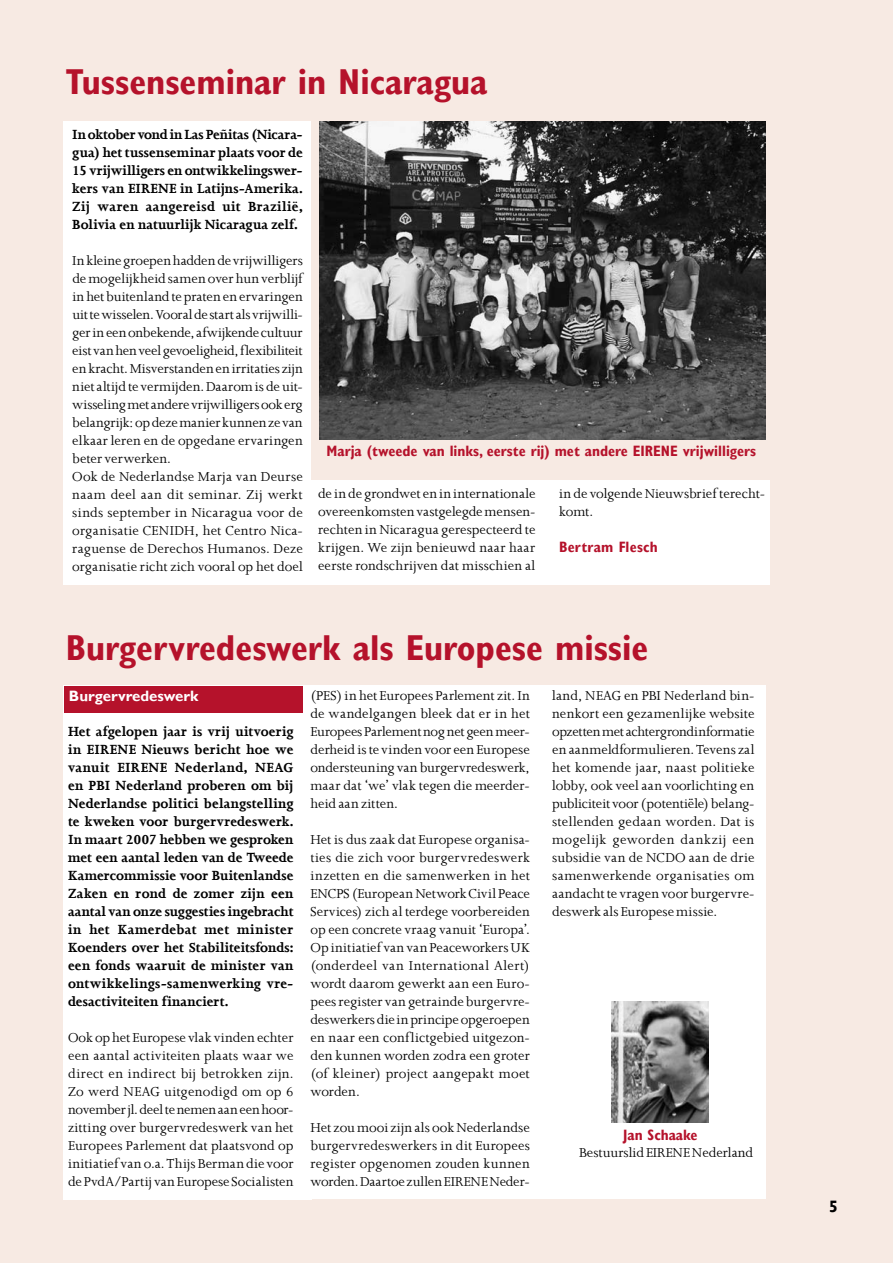
<style>
.page{position:relative;width:893px;height:1263px;background:#f7eae3}
.page>*{position:absolute;margin:0;border:0;box-sizing:border-box;transform-origin:0 0}
.t1{font:700 condensed 36px "Gill Sans";color:#b5122b}
.t2{font:15px/18px "Joanna";letter-spacing:.005em;color:#000;text-align:justify}
.t3{font:700 15px/18px "Joanna";letter-spacing:.015em;color:#000;text-align:justify}
.t4{font:700 condensed 15px "Gill Sans";color:#b5122b}
.t5{font:700 15px "Gill Sans";color:#fff}
</style>
<div class="page">
<div style="left:306px;top:480px;width:241px;height:105px;background:#fff"></div>
<div style="left:64px;top:122px;width:247px;height:463px;background:#fff"></div>
<div style="left:533px;top:480px;width:237px;height:105px;background:#fff"></div>
<img style="left:319px;top:122px;width:447px;height:317px">
<div style="left:64px;top:685px;width:248px;height:514px;background:#fff"></div>
<div style="left:310px;top:685px;width:233px;height:514px;background:#fff"></div>
<div style="left:540px;top:685px;width:226px;height:514px;background:#fff"></div>
<div style="left:64px;top:686px;width:239px;height:26px;background:#b5122b"></div>
<img style="left:612px;top:1001px;width:96px;height:121px">
<h1 class="t1" style="left:66px;top:60px;width:423px">Tussenseminar in Nicaragua</h1>
<p class="t3" style="left:72px;top:125px;width:232px">In oktober vond in Las Peñitas (Nicara&shy;gua) het tussenseminar plaats voor de 15 vrijwilligers en ontwikkelingswer&shy;kers van EIRENE in Latijns-Amerika.<br>Zij waren aangereisd uit Brazilië, Bolivia en natuurlijk Nicaragua zelf.</p>
<p class="t2" style="left:72px;top:251px;width:232px;text-align:left">Inkleinegroepenhaddende vrijwilligers de mogelijkheid samen over hun verblijf inhet buitenlandtepratenenervaringen uittewisselen.Vooraldestartalsvrijwilli&shy;gerineenonbekende, afwijkende cultuur eistvanhenveelgevoeligheid,flexibiliteit enkracht.Misverstandenenirritaties zijn niet altijd te vermijden.Daaromis de uit&shy;wisselingmetanderevrijwilligersookerg belangrijk:opdezemanierkunnenzevan elkaar leren en de opgedane ervaringen beter verwerken.<br>Ook de Nederlandse Marja van Deurse naam deel aan dit seminar. Zij werkt sinds september in Nicaragua voor de organisatie CENIDH, het Centro Nica&shy;raguense de Derechos Humanos. Deze organisatie richt zich vooral op het doel</p>
<p class="t4" style="left:327px;top:442px;width:431px">Marja (tweede van links, eerste rij) met andere EIRENE vrijwilligers</p>
<p class="t2" style="left:318px;top:484px;width:219px">de in de grondwet en in internationale overeenkomstenvastgelegdemensen&shy;rechten inNicaragua gerespecteerd te krijgen. We zijn benieuwd naar haar eerste rondschrijven dat misschien al</p>
<p class="t2" style="left:559px;top:484px;width:207px">in de volgendeNieuwsbriefterecht&shy;komt.</p>
<p class="t4" style="left:559px;top:538px;width:100px">Bertram Flesch</p>
<h1 class="t1" style="left:66px;top:626px;width:584px">Burgervredeswerk als Europese missie</h1>
<p class="t5" style="left:69px;top:687px;width:131px">Burgervredeswerk</p>
<p class="t3" style="left:68px;top:722px;width:227px">Het afgelopen jaar is vrij uitvoerig in EIRENE Nieuws bericht hoe we vanuit EIRENE Nederland, NEAG en PBI Nederland proberen om bij Nederlandse politici belangstelling te kweken voor burgervredeswerk.<br>In maart 2007 hebben we gesproken met een aantal leden van de Tweede Kamercommissie voor Buitenlandse Zaken en rond de zomer zijn een aantal van onze suggesties ingebracht in het Kamerdebat met minister Koenders over het Stabiliteitsfonds: een fonds waaruit de minister van ontwikkelings-samenwerking vre&shy;desactiviteiten financiert.</p>
<p class="t2" style="left:68px;top:1028px;width:227px">Ook op het Europese vlak vinden echter een aantal activiteiten plaats waar we direct en indirect bij betrokken zijn.<br>Zo werd NEAG uitgenodigd om op 6 novemberjl.deeltenemenaaneenhoor&shy;zitting over burgervredeswerk van het Europees Parlement dat plaatsvond op initiatief van o.a. Thijs Berman die voor de PvdA/Partij vanEuropese Socialisten</p>
<p class="t2" style="left:310px;top:686px;width:221px">(PES)in het Europees Parlement zit. In de wandelgangen bleek dat er in het EuropeesParlementnognetgeenmeer&shy;derheid iste vinden voor een Europese ondersteuning vanburgervredeswerk, maar dat ‘we’ vlak tegen die meerder&shy;heid aan zitten.</p>
<p class="t2" style="left:310px;top:830px;width:221px">Het is dus zaak dat Europese organisa&shy;ties die zich voor burgervredeswerk inzetten en die samenwerken in het ENCPS (EuropeanNetworkCivil Peace Services) zich al terdege voorbereiden op een concrete vraag vanuit ‘Europa’.<br>Op initiatief van van PeaceworkersUK (onderdeel van International Alert) wordt daarom gewerkt aan een Euro&shy;peesregister van getrainde burgervre&shy;deswerkersdie inprincipeopgeroepen en naar een conflictgebied uitgezon&shy;den kunnen worden zodra een groter (of kleiner) project aangepakt moet worden.</p>
<p class="t2" style="left:310px;top:1118px;width:221px">Het zou mooi zijn als ookNederlandse burgervredeswerkers in dit Europees register opgenomen zouden kunnen worden.DaartoezullenEIRENENeder-</p>
<p class="t2" style="left:552px;top:686px;width:204px">land, NEAG en PBI Nederland bin&shy;nenkort een gezamenlijke website opzettenmet achtergrondinformatie en aanmeldformulieren. Tevens zal het komende jaar, naast politieke lobby, ook veel aan voorlichting en publiciteit voor(potentiële)belang&shy;stellenden gedaan worden. Dat is mogelijk geworden dankzij een subsidie van de NCDO aan de drie samenwerkende organisaties om aandachtte vragen voor burgervre&shy;deswerk als Europese missie.</p>
<p class="t4" style="left:623px;top:1126px;width:76px">Jan Schaake</p>
<p class="t2" style="left:579px;top:1143px;width:176px">BestuurslidEIRENENederland</p>
</div>
